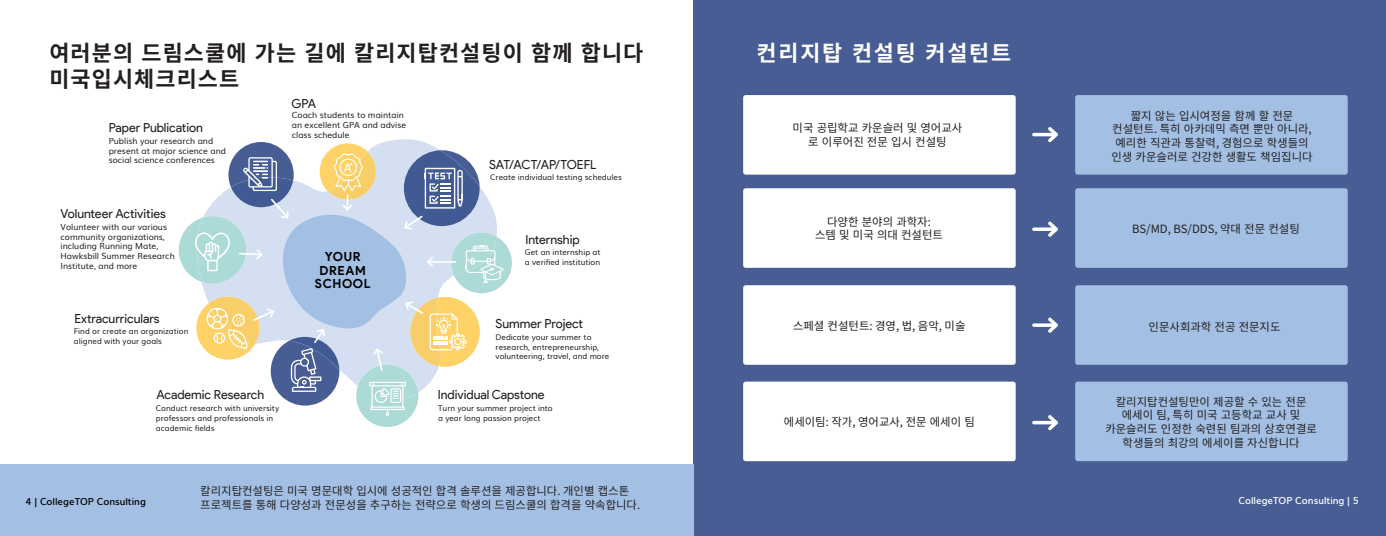
<style>
.page{position:relative;width:1386px;height:536px;background:#fff}
.page>*{position:absolute;margin:0;border:0;box-sizing:border-box;transform-origin:0 0}
.t1{font:700 21.88px "Noto Sans KR";letter-spacing:.05em;color:#231f20}
.t2{font:700 21.88px "Noto Sans KR";letter-spacing:.08em;color:#fff}
.t3{font:12.51px "Product Sans";color:#231f20}
.t4{font:700 12.51px "Product Sans";letter-spacing:.05em;color:#000}
.t5{font:11.38px/13.7px "Noto Sans KR";color:#231f20;text-align:center}
.t6{font:600 9.62px "Muli";color:#fff}
.t7{font:600 9.62px "Muli";color:#000}
.t8{font:8.4px/9.6px "Muli";color:#231f20}
.t9{font:7.88px/9.6px "Muli";color:#231f20}
</style>
<div class="page">
<div style="left:693px;top:0;width:693px;height:536px;background:#485d94"></div>
<div style="left:743px;top:95px;width:273px;height:79px;background:#fff;border-radius:3px"></div>
<div style="left:743px;top:188px;width:273px;height:80px;background:#fff;border-radius:3px"></div>
<div style="left:743px;top:285px;width:273px;height:79px;background:#fff;border-radius:3px"></div>
<div style="left:743px;top:381px;width:273px;height:80px;background:#fff;border-radius:3px"></div>
<div style="left:1075px;top:95px;width:273px;height:79px;background:#a3c0e4;border-radius:3px"></div>
<div style="left:1075px;top:188px;width:273px;height:80px;background:#a3c0e4;border-radius:3px"></div>
<div style="left:1075px;top:285px;width:273px;height:79px;background:#a3c0e4;border-radius:3px"></div>
<div style="left:1075px;top:381px;width:273px;height:80px;background:#a3c0e4;border-radius:3px"></div>
<hr style="left:1034px;top:133px;width:22px;height:3px;background:#fff">
<svg style="left:1045px;top:127px;width:13px;height:16px"></svg>
<svg style="left:1034px;top:227px;width:11px;height:4px"></svg>
<svg style="left:1045px;top:221px;width:13px;height:16px"></svg>
<svg style="left:1034px;top:323px;width:11px;height:4px"></svg>
<svg style="left:1045px;top:317px;width:13px;height:16px"></svg>
<hr style="left:1034px;top:421px;width:22px;height:3px;background:#fff">
<svg style="left:1045px;top:415px;width:13px;height:16px"></svg>
<div style="left:0;top:464px;width:694px;height:72px;background:#a3c0e4"></div>
<svg style="left:179px;top:142px;width:333px;height:285px"></svg>
<p class="t1" style="left:49px;top:40px;width:595px">여러분의 드림스쿨에 가는 길에 칼리지탑컨설팅이 함께 합니다</p>
<p class="t1" style="left:49px;top:66px;width:191px">미국입시체크리스트</p>
<p class="t3" style="left:109px;top:121px;width:96px">Paper Publication</p>
<p class="t8" style="left:109px;top:135px;width:119px">Publish your research and present at major science and social science conferences</p>
<p class="t3" style="left:61px;top:206px;width:107px">Volunteer Activities</p>
<p class="t8" style="left:61px;top:221px;width:116px">Volunteer with our various community organizations, including Running Mate,<br>Hawksbill Summer Research<br>Institute, and more</p>
<p class="t3" style="left:74px;top:311px;width:86px">Extracurriculars</p>
<p class="t9" style="left:74px;top:325px;width:116px">Find or create an organization aligned with your goals</p>
<p class="t3" style="left:291px;top:96px;width:26px">GPA</p>
<p class="t8" style="left:292px;top:109px;width:114px">Coach students to maintain</p>
<p class="t8" style="left:292px;top:119px;width:116px">an excellent GPA and advise</p>
<p class="t8" style="left:292px;top:129px;width:59px">class schedule</p>
<p class="t4" style="left:325px;top:249px;width:37px">YOUR</p>
<p class="t4" style="left:320px;top:262px;width:48px">DREAM</p>
<p class="t4" style="left:315px;top:276px;width:57px">SCHOOL</p>
<p class="t3" style="left:489px;top:158px;width:109px">SAT/ACT/AP/TOEFL</p>
<p class="t9" style="left:490px;top:172px;width:133px">Create individual testing schedules</p>
<p class="t3" style="left:525px;top:233px;width:56px">Internship</p>
<p class="t9" style="left:525px;top:247px;width:77px">Get an internship at</p>
<p class="t9" style="left:525px;top:257px;width:77px">a verified institution</p>
<p class="t3" style="left:496px;top:316px;width:89px">Summer Project</p>
<p class="t9" style="left:496px;top:331px;width:115px">Dedicate your summer to research, entrepreneurship, volunteering, travel, and more</p>
<p class="t3" style="left:156px;top:387px;width:109px">Academic Research</p>
<p class="t3" style="left:438px;top:387px;width:108px">Individual Capstone</p>
<p class="t9" style="left:156px;top:403px;width:125px">Conduct research with university professors and professionals in academic fields</p>
<p class="t9" style="left:438px;top:403px;width:116px">Turn your summer project into</p>
<p class="t9" style="left:438px;top:412px;width:104px">a year long passion project</p>
<p class="t7" style="left:26px;top:493px;width:122px">4 | CollegeTOP Consulting</p>
<p class="t5" style="left:200px;top:484px;width:441px;text-align:left">칼리지탑컨설팅은 미국 명문대학 입시에 성공적인 합격 솔루션을 제공합니다. 개인별 캡스톤 프로젝트를 통해 다양성과 전문성을 추구하는 전략으로 학생의 드림스쿨의 합격을 약속합니다.</p>
<p class="t2" style="left:757px;top:40px;width:256px">컨리지탑 컨설팅 커설턴트</p>
<p class="t5" style="left:793px;top:121px;width:171px">미국 공립학교 카운슬러 및 영어교사 로 이루어진 전문 입시 컨설팅</p>
<p class="t5" style="left:827px;top:215px;width:105px">다양한 분야의 과학자:</p>
<p class="t5" style="left:815px;top:228px;width:129px">스템 및 미국 의대 컨설턴트</p>
<p class="t5" style="left:793px;top:319px;width:174px">스페셜 컨설턴트: 경영, 법, 음악, 미술</p>
<p class="t5" style="left:784px;top:415px;width:192px">에세이팀: 작가, 영어교사, 전문 에세이 팀</p>
<p class="t5" style="left:1111px;top:109px;width:203px">짧지 않는 입시여정을 함께 할 전문 컨설턴트. 특히 아카데믹 측면 뿐만 아니라, 예리한 직관과 통찰력, 경험으로 학생들의 인생 카운슬러로 건강한 생활도 책임집니다</p>
<p class="t5" style="left:1132px;top:222px;width:169px">BS/MD, BS/DDS, 약대 전문 컨설팅</p>
<p class="t5" style="left:1149px;top:320px;width:133px">인문사회과학 전공 전문지도</p>
<p class="t5" style="left:1105px;top:395px;width:213px">칼리지탑컨설팅만이 제공할 수 있는 전문 에세이 팀, 특히 미국 고등학교 교사 및 카운슬러도 인정한 숙련된 팀과의 상호연결로 학생들의 최강의 에세이를 자신합니다</p>
<p class="t6" style="left:1239px;top:493px;width:122px">CollegeTOP Consulting | 5</p>
</div>
